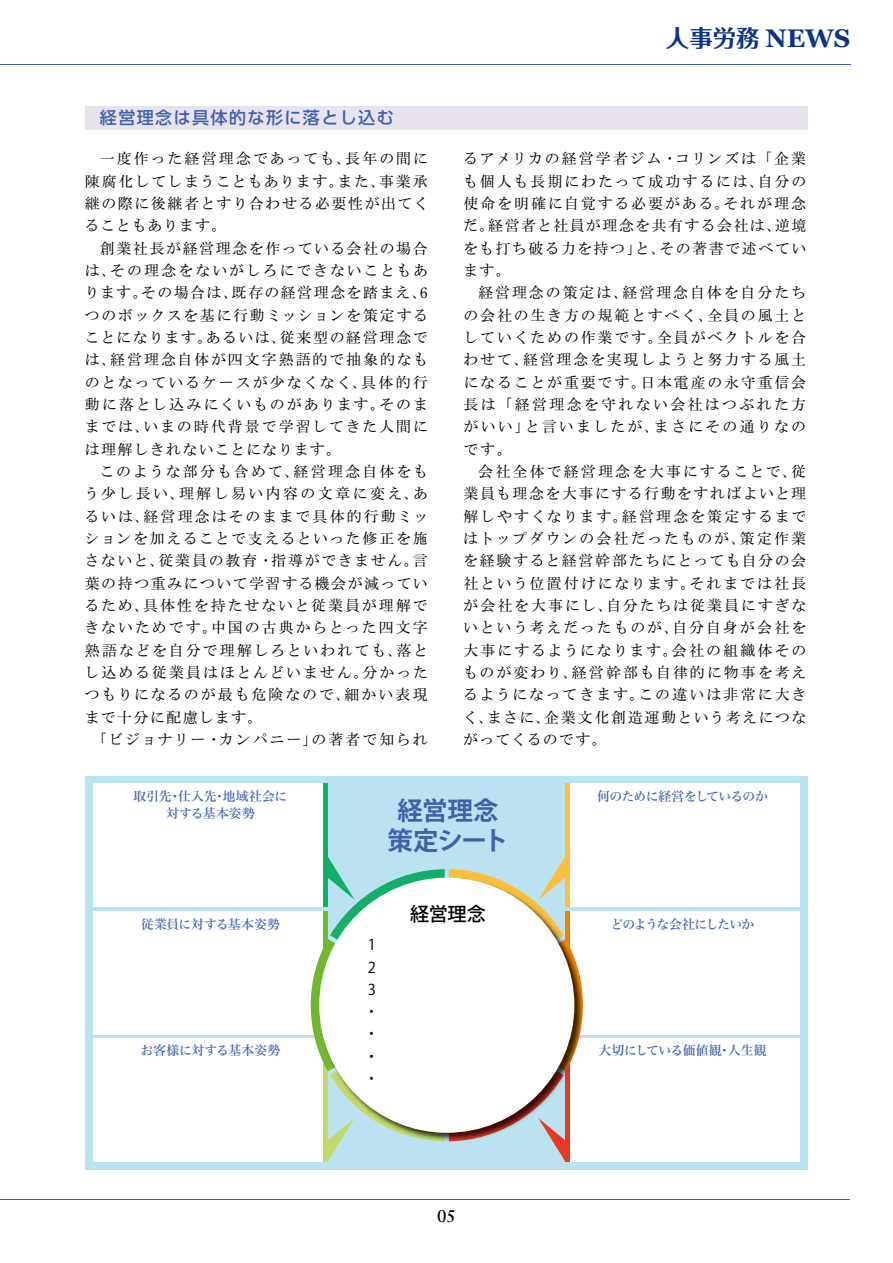
<style>
.page{position:relative;width:893px;height:1263px;background:#fff}
.page>*{position:absolute;margin:0;border:0;box-sizing:border-box;transform-origin:0 0}
.t1{font:700 25.5px/29.7px "Koz Go Pro";letter-spacing:-.03em;color:#3e62a9;text-align:center}
.t2{font:700 23.4px "Folk Pro";color:#0c3388}
.t3{font:500 19.2px "Koz Go Pr 6 N";color:#000}
.t4{font:500 16.95px "UD Shin Go Pro";letter-spacing:.085em;color:#3d62ad}
.t5{font:700 16.95px "Sabon LT Std";color:#000}
.t6{font:500 14.85px/22.4px "Ro H Mincho Pro";letter-spacing:.125em;color:#000;text-align:justify}
.t7{font:500 14.85px "Ro H Mincho Pro";letter-spacing:.165em;color:#000}
.t8{font:500 14.85px "Ro H Mincho Pro";letter-spacing:.105em;color:#000}
.t9{font:500 14.85px "Ro H Mincho Pro";letter-spacing:.1em;color:#000}
.t10{font:500 14.85px "Ro H Mincho Pro";letter-spacing:.09em;color:#000}
.t11{font:14.85px/22.4px "Koz Go Pr 6 N";color:#000}
.t12{font:12.75px/17px "Hira Min Std W5";letter-spacing:.01em;color:#3d62ad;text-align:center}
.t13{font:12.75px "Hira Min Std W5";letter-spacing:-.04em;color:#3d62ad}
.t14{font:12.75px "Hira Min Std W5";letter-spacing:-.02em;color:#3d62ad}
.t15{font:12.75px "Hira Min Std W5";letter-spacing:-.075em;color:#3d62ad}
.t16{font:12.75px "Hira Min Std W5";color:#3d62ad}
.s1{font-family:"Georgia";font-size:25.5px}
</style>
<div class="page">
<div style="left:85px;top:106px;width:723px;height:24px;background:#e9e3ee"></div>
<div style="left:85px;top:776px;width:723px;height:393px;background:#bbe2f1"></div>
<div style="left:566px;top:1039px;width:233px;height:123px;background:#fff"></div>
<div style="left:94px;top:911px;width:233px;height:123px;background:#fff"></div>
<div style="left:94px;top:1039px;width:233px;height:123px;background:#fff"></div>
<div style="left:94px;top:783px;width:233px;height:124px;background:#fff"></div>
<hr style="left:323px;top:783px;width:4px;height:124px;background:#13ae67">
<div style="left:566px;top:911px;width:233px;height:123px;background:#fff"></div>
<div style="left:566px;top:783px;width:233px;height:124px;background:#fff"></div>
<hr style="left:566px;top:783px;width:4px;height:124px;background:#fac03d">
<svg style="left:311px;top:856px;width:272px;height:306px"></svg>
<hr style="left:0;top:1199px;width:850px;height:1px;background:#3d62ad">
<hr style="left:0;top:64px;width:850px;height:1px;background:#3d62ad">
<p class="t4" style="left:100px;top:104px;width:295px">経営理念は具体的な形に落とし込む</p>
<p class="t6" style="left:85px;top:149px;width:345px;text-indent:15px">一度作った経営理念であっても、長年の間に陳腐化してしまうこともあります。また、事業承継の際に後継者とすり合わせる必要性が出てくることもあります。</p>
<p class="t6" style="left:84px;top:238px;width:345px;text-indent:16px">創業社長が経営理念を作っている会社の場合は、その理念をないがしろにできないこともあります。その場合は、既存の経営理念を踏まえ、6つのボックスを基に行動ミッションを策定することになります。あるいは、従来型の経営理念では、経営理念自体が四文字熟語的で抽象的なものとなっているケースが少なくなく、具体的行動に落とし込みにくいものがあります。そのままでは、いまの時代背景で学習してきた人間には理解しきれないことになります。</p>
<p class="t6" style="left:99px;top:461px;width:330px">このような部分も含めて、経営理念自体をも</p>
<p class="t7" style="left:84px;top:485px;width:345px">う少し長い、理解し易い内容の文章に変え、あ</p>
<p class="t6" style="left:85px;top:506px;width:345px">るいは、経営理念はそのままで具体的行動ミッ</p>
<p class="t8" style="left:85px;top:529px;width:345px">ションを加えることで支えるといった修正を施</p>
<p class="t6" style="left:84px;top:551px;width:345px">さないと、従業員の教育・指導ができません。言</p>
<p class="t9" style="left:85px;top:574px;width:344px">葉の持つ重みについて学習する機会が減ってい</p>
<p class="t6" style="left:85px;top:595px;width:345px">るため、具体性を持たせないと従業員が理解で</p>
<p class="t6" style="left:85px;top:618px;width:345px">きないためです。中国の古典からとった四文字</p>
<p class="t6" style="left:85px;top:640px;width:345px">熟語などを自分で理解しろといわれても、落と</p>
<p class="t6" style="left:84px;top:662px;width:345px">し込める従業員はほとんどいません。分かった</p>
<p class="t6" style="left:85px;top:685px;width:344px">つもりになるのが最も危険なので、細かい表現</p>
<p class="t10" style="left:85px;top:708px;width:179px">まで十分に配慮します。</p>
<p class="t6" style="left:92px;top:729px;width:337px">「ビジョナリー・カンパニー」の著者で知られ</p>
<h2 class="t2" style="left:666px;top:18px;width:186px">人事労務 <span class="s1">NEWS</span></h2>
<p class="t6" style="left:463px;top:149px;width:345px">るアメリカの経営学者ジム・コリンズは「企業も個人も長期にわたって成功するには、自分の使命を明確に自覚する必要がある。それが理念だ。経営者と社員が理念を共有する会社は、逆境をも打ち破る力を持つ」と、その著書で述べています。</p>
<p class="t6" style="left:463px;top:283px;width:344px;text-indent:15px">経営理念の策定は、経営理念自体を自分たちの会社の生き方の規範とすべく、全員の風土としていくための作業です。全員がベクトルを合わせて、経営理念を実現しようと努力する風土になることが重要です。日本電産の永守重信会長は「経営理念を守れない会社はつぶれた方がいい」と言いましたが、まさにその通りなのです。</p>
<p class="t6" style="left:463px;top:461px;width:345px;text-indent:15px">会社全体で経営理念を大事にすることで、従業員も理念を大事にする行動をすればよいと理解しやすくなります。経営理念を策定するまではトップダウンの会社だったものが、策定作業を経験すると経営幹部たちにとっても自分の会社という位置付けになります。それまでは社長が会社を大事にし、自分たちは従業員にすぎないという考えだったものが、自分自身が会社を大事にするようになります。会社の組織体そのものが変わり、経営幹部も自律的に物事を考えるようになってきます。この違いは非常に大きく、まさに、企業文化創造運動という考えにつながってくるのです。</p>
<p class="t12" style="left:134px;top:788px;width:155px">取引先・仕入先・地域社会に対する基本姿勢</p>
<p class="t13" style="left:597px;top:787px;width:172px">何のために経営をしているのか</p>
<h1 class="t1" style="left:388px;top:797px;width:123px">経営理念策定シート</h1>
<p class="t3" style="left:410px;top:903px;width:77px">経営理念</p>
<p class="t16" style="left:141px;top:914px;width:140px">従業員に対する基本姿勢</p>
<p class="t15" style="left:611px;top:914px;width:145px">どのような会社にしたいか</p>
<p class="t11" style="left:364px;top:934px;width:16px">1<br>2<br>3・・・・</p>
<p class="t12" style="left:141px;top:1041px;width:141px">お客様に対する基本姿勢</p>
<p class="t14" style="left:598px;top:1040px;width:170px">大切にしている価値観・人生観</p>
<p class="t5" style="left:437px;top:1205px;width:20px">05</p>
</div>
